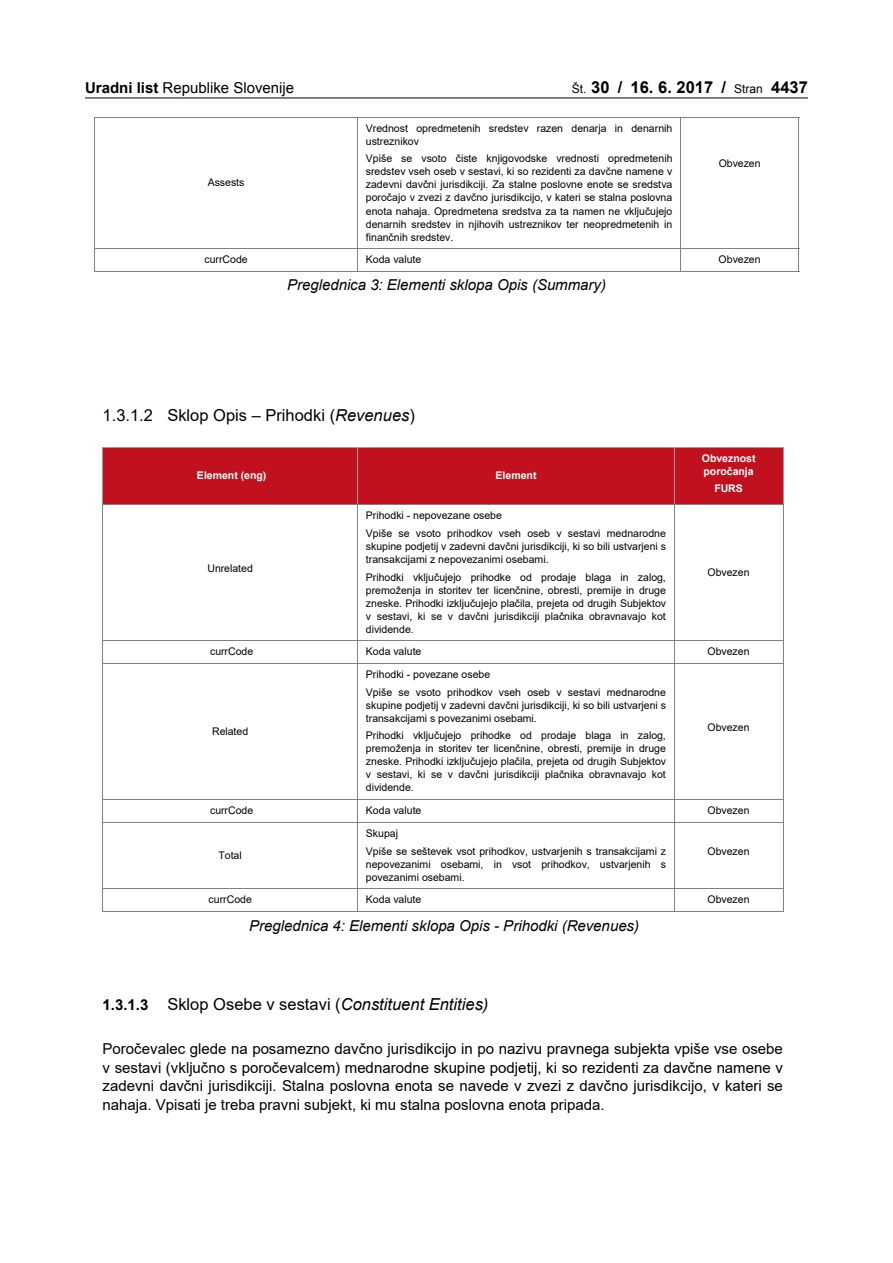
<style>
.page{position:relative;width:893px;height:1263px;background:#fff}
.page>*{position:absolute;margin:0;border:0;box-sizing:border-box;transform-origin:0 0}
.t1{font:italic 16.5px "Arial";color:#000}
.t2{font:16.5px "Arial";color:#000}
.t3{font:700 16.5px "Arial";color:#000}
.t4{font:15px/18.6px "Arial";color:#000;text-align:justify}
.t5{font:italic 15px "Arial";color:#000}
.t6{font:10.5px/13px "Arial";color:#000}
.t7{font:700 10.5px/13px "Arial";color:#fff}
.s1{font-weight:700}
.s2{font-weight:400;font-size:12px}
.s3{font-style:italic}
.s4{font-weight:700;font-style:normal;font-size:15px}
.s5{font-style:normal}
</style>
<div class="page">
<hr style="left:85px;top:98px;width:723px;height:1px;background:#000">
<hr style="left:94px;top:117px;width:705px;height:1px;background:#808080">
<hr style="left:94px;top:118px;width:1px;height:130px;background:#808080">
<hr style="left:357px;top:118px;width:1px;height:130px;background:#808080">
<hr style="left:680px;top:118px;width:1px;height:130px;background:#808080">
<hr style="left:799px;top:118px;width:1px;height:130px;background:#808080">
<hr style="left:94px;top:248px;width:705px;height:1px;background:#808080">
<svg style="left:357px;top:249px;width:1px;height:22px"></svg>
<svg style="left:680px;top:249px;width:1px;height:22px"></svg>
<svg style="left:94px;top:249px;width:1px;height:22px"></svg>
<hr style="left:94px;top:271px;width:705px;height:1px;background:#808080">
<div style="left:103px;top:447px;width:254px;height:57px;background:#c1111e"></div>
<div style="left:358px;top:447px;width:316px;height:57px;background:#c1111e"></div>
<div style="left:675px;top:447px;width:108px;height:57px;background:#c1111e"></div>
<hr style="left:102px;top:447px;width:681px;height:1px;background:#9a9a9a">
<hr style="left:102px;top:447px;width:1px;height:57px;background:#9a9a9a">
<hr style="left:357px;top:447px;width:1px;height:57px;background:#9a9a9a">
<hr style="left:674px;top:447px;width:1px;height:57px;background:#9a9a9a">
<hr style="left:783px;top:447px;width:1px;height:57px;background:#9a9a9a">
<hr style="left:102px;top:504px;width:681px;height:1px;background:#808080">
<hr style="left:102px;top:505px;width:1px;height:135px;background:#808080">
<hr style="left:357px;top:505px;width:1px;height:135px;background:#808080">
<hr style="left:674px;top:505px;width:1px;height:135px;background:#808080">
<hr style="left:783px;top:505px;width:1px;height:135px;background:#808080">
<hr style="left:102px;top:640px;width:681px;height:1px;background:#808080">
<svg style="left:102px;top:641px;width:1px;height:22px"></svg>
<svg style="left:357px;top:641px;width:1px;height:22px"></svg>
<svg style="left:674px;top:641px;width:1px;height:22px"></svg>
<svg style="left:783px;top:641px;width:1px;height:22px"></svg>
<hr style="left:102px;top:663px;width:681px;height:1px;background:#808080">
<hr style="left:102px;top:664px;width:1px;height:135px;background:#808080">
<hr style="left:357px;top:664px;width:1px;height:135px;background:#808080">
<hr style="left:674px;top:664px;width:1px;height:135px;background:#808080">
<hr style="left:783px;top:664px;width:1px;height:135px;background:#808080">
<hr style="left:102px;top:799px;width:681px;height:1px;background:#808080">
<svg style="left:102px;top:800px;width:1px;height:22px"></svg>
<svg style="left:357px;top:800px;width:1px;height:22px"></svg>
<svg style="left:674px;top:800px;width:1px;height:22px"></svg>
<svg style="left:783px;top:800px;width:1px;height:22px"></svg>
<hr style="left:102px;top:822px;width:681px;height:1px;background:#808080">
<hr style="left:102px;top:823px;width:1px;height:65px;background:#808080">
<hr style="left:357px;top:823px;width:1px;height:65px;background:#808080">
<hr style="left:674px;top:823px;width:1px;height:65px;background:#808080">
<hr style="left:783px;top:823px;width:1px;height:65px;background:#808080">
<hr style="left:102px;top:888px;width:681px;height:1px;background:#808080">
<svg style="left:357px;top:889px;width:1px;height:22px"></svg>
<svg style="left:674px;top:889px;width:1px;height:22px"></svg>
<svg style="left:783px;top:889px;width:1px;height:22px"></svg>
<svg style="left:102px;top:889px;width:1px;height:22px"></svg>
<hr style="left:102px;top:911px;width:681px;height:1px;background:#808080">
<h2 class="t4" style="left:85px;top:78px;width:211px"><span class="s1">Uradni list</span> Republike Slovenije</h2>
<h1 class="t3" style="left:572px;top:75px;width:237px"><span class="s2">Št.</span> 30 / 16. 6. 2017 / <span class="s2">Stran</span> 4437</h1>
<p class="t6" style="left:208px;top:176px;width:38px">Assests</p>
<p class="t6" style="left:366px;top:122px;width:308px">Vrednost opredmetenih sredstev razen denarja in denarnih ustreznikov</p>
<p class="t6" style="left:366px;top:152px;width:308px;text-align:justify">Vpiše se vsoto čiste knjigovodske vrednosti opredmetenih sredstev vseh oseb v sestavi, ki so rezidenti za davčne namene v zadevni davčni jurisdikciji. Za stalne poslovne enote se sredstva poročajo v zvezi z davčno jurisdikcijo, v kateri se stalna poslovna enota nahaja. Opredmetena sredstva za ta namen ne vključujejo denarnih sredstev in njihovih ustreznikov ter neopredmetenih in finančnih sredstev.</p>
<p class="t6" style="left:719px;top:157px;width:43px">Obvezen</p>
<p class="t6" style="left:204px;top:253px;width:45px">currCode</p>
<p class="t6" style="left:366px;top:253px;width:57px">Koda valute</p>
<p class="t6" style="left:719px;top:253px;width:44px">Obvezen</p>
<h2 class="t5" style="left:287px;top:275px;width:321px">Preglednica 3: Elementi sklopa Opis (Summary)</h2>
<h1 class="t2" style="left:103px;top:404px;width:314px">1.3.1.2 Sklop Opis – Prihodki (<span class="s3">Revenues</span>)</h1>
<p class="t7" style="left:197px;top:469px;width:71px">Element (eng)</p>
<p class="t7" style="left:496px;top:469px;width:42px">Element</p>
<p class="t6" style="left:207px;top:562px;width:47px">Unrelated</p>
<p class="t6" style="left:366px;top:507px;width:302px;line-height:17.5px">Prihodki - nepovezane osebe<br>Vpiše se vsoto prihodkov vseh oseb v sestavi mednarodne</p>
<p class="t6" style="left:366px;top:540px;width:302px">skupine podjetij v zadevni davčni jurisdikciji, ki so bili ustvarjeni s transakcijami z nepovezanimi osebami.</p>
<p class="t6" style="left:366px;top:570px;width:302px;text-align:justify">Prihodki vključujejo prihodke od prodaje blaga in zalog, premoženja in storitev ter licenčnine, obresti, premije in druge zneske. Prihodki izključujejo plačila, prejeta od drugih Subjektov v sestavi, ki se v davčni jurisdikciji plačnika obravnavajo kot dividende.</p>
<p class="t7" style="left:702px;top:451px;width:55px">Obveznost poročanja</p>
<p class="t7" style="left:714px;top:482px;width:30px">FURS</p>
<p class="t6" style="left:708px;top:566px;width:43px">Obvezen</p>
<p class="t6" style="left:210px;top:645px;width:45px">currCode</p>
<p class="t6" style="left:366px;top:645px;width:57px">Koda valute</p>
<p class="t6" style="left:708px;top:645px;width:44px">Obvezen</p>
<p class="t6" style="left:212px;top:725px;width:38px">Related</p>
<p class="t6" style="left:366px;top:666px;width:302px;line-height:17.4px">Prihodki - povezane osebe<br>Vpiše se vsoto prihodkov vseh oseb v sestavi mednarodne</p>
<p class="t6" style="left:366px;top:698px;width:302px">skupine podjetij v zadevni davčni jurisdikciji, ki so bili ustvarjeni s transakcijami s povezanimi osebami.</p>
<p class="t6" style="left:366px;top:729px;width:302px;text-align:justify">Prihodki vključujejo prihodke od prodaje blaga in zalog, premoženja in storitev ter licenčnine, obresti, premije in druge zneske. Prihodki izključujejo plačila, prejeta od drugih Subjektov v sestavi, ki se v davčni jurisdikciji plačnika obravnavajo kot dividende.</p>
<p class="t6" style="left:708px;top:720px;width:43px">Obvezen</p>
<p class="t6" style="left:210px;top:804px;width:45px">currCode</p>
<p class="t6" style="left:366px;top:804px;width:57px">Koda valute</p>
<p class="t6" style="left:708px;top:804px;width:44px">Obvezen</p>
<p class="t6" style="left:218px;top:848px;width:25px">Total</p>
<p class="t6" style="left:366px;top:824px;width:302px;line-height:17.5px">Skupaj<br>Vpiše se seštevek vsot prihodkov, ustvarjenih s transakcijami z</p>
<p class="t6" style="left:366px;top:857px;width:302px">nepovezanimi osebami, in vsot prihodkov, ustvarjenih s povezanimi osebami.</p>
<p class="t6" style="left:708px;top:844px;width:43px">Obvezen</p>
<p class="t6" style="left:209px;top:893px;width:45px">currCode</p>
<p class="t6" style="left:366px;top:893px;width:57px">Koda valute</p>
<p class="t6" style="left:708px;top:893px;width:44px">Obvezen</p>
<h2 class="t5" style="left:249px;top:915px;width:391px">Preglednica 4: Elementi sklopa Opis - Prihodki (Revenues)</h2>
<h1 class="t1" style="left:103px;top:994px;width:387px"><span class="s4">1.3.1.3</span> <span class="s5">Sklop Osebe v sestavi (</span>Constituent Entities)</h1>
<p class="t4" style="left:103px;top:1039px;width:682px">Poročevalec glede na posamezno davčno jurisdikcijo in po nazivu pravnega subjekta vpiše vse osebe v sestavi (vključno s poročevalcem) mednarodne skupine podjetij, ki so rezidenti za davčne namene v zadevni davčni jurisdikciji. Stalna poslovna enota se navede v zvezi z davčno jurisdikcijo, v kateri se nahaja. Vpisati je treba pravni subjekt, ki mu stalna poslovna enota pripada.</p>
</div>
